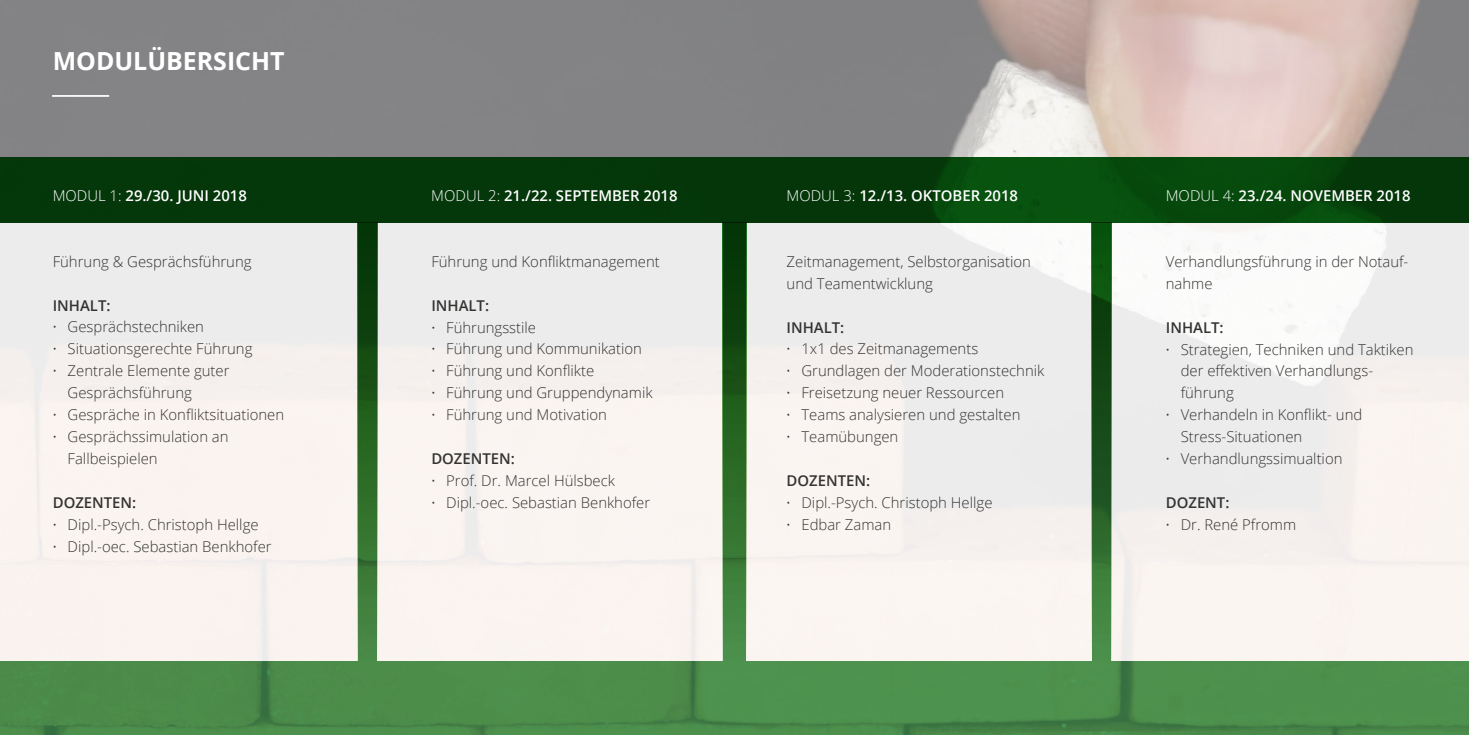
<style>
.page{position:relative;width:1469px;height:735px;background:#fff}
.page>*{position:absolute;margin:0;border:0;box-sizing:border-box;transform-origin:0 0}
.t1{font:700 24.85px "Open Sans";color:#fff}
.t2{font:300 14.88px/21.9px "Open Sans";color:#333332}
.t3{font:600 14.88px "Open Sans";color:#fff}
.t4{font:600 14.88px "Open Sans";color:#333332}
.s1{font-weight:300}
.s2{font-weight:400}
.s3{font-weight:600}
</style>
<div class="page">
<svg style="left:0;top:660px;width:1468px;height:74px;background:#4e8e4d"></svg>
<div style="left:0;top:223px;width:357px;height:437px;background:linear-gradient(to right,#f5f1ef,#f5f1ef)"></div>
<div style="left:377px;top:223px;width:345px;height:437px;background:linear-gradient(to right,#f5f1ef,#f5f1ef)"></div>
<div style="left:1111px;top:223px;width:357px;height:437px;background:linear-gradient(to right,#f3f2f1,#f7f3f0)"></div>
<div style="left:746px;top:223px;width:345px;height:437px;background:#f5f0ee"></div>
<svg style="left:0;top:157px;width:1468px;height:66px;background:#043c0a"></svg>
<div style="left:357px;top:223px;width:20px;height:437px;background:linear-gradient(to bottom,#003000,#4b8e44)"></div>
<div style="left:722px;top:223px;width:24px;height:437px;background:linear-gradient(to bottom,#002e00,#4c9348)"></div>
<svg style="left:1091px;top:223px;width:20px;height:437px;background:#2a6429"></svg>
<h1 class="t1" style="left:53px;top:43px;width:233px">MODULÜBERSICHT</h1>
<p class="t3" style="left:53px;top:185px;width:196px"><span class="s1">MODUL 1:</span> 29./30. JUNI 2018</p>
<p class="t3" style="left:431px;top:185px;width:248px"><span class="s1">MODUL 2:</span> 21./22. SEPTEMBER 2018</p>
<p class="t3" style="left:786px;top:185px;width:233px"><span class="s1">MODUL 3:</span> 12./13. OKTOBER 2018</p>
<p class="t3" style="left:1165px;top:185px;width:246px"><span class="s1">MODUL 4:</span> 23./24. NOVEMBER 2018</p>
<p class="t2" style="left:53px;top:250px;width:200px">Führung &amp; Gesprächsführung</p>
<p class="t4" style="left:53px;top:295px;width:59px">INHALT:</p>
<p class="t2" style="left:53px;top:315px;width:153px"><span class="s2">·</span> Gesprächstechniken</p>
<p class="t2" style="left:53px;top:337px;width:201px"><span class="s2">·</span> Situationsgerechte Führung</p>
<p class="t2" style="left:53px;top:359px;width:178px"><span class="s2">·</span> Zentrale Elemente guter</p>
<p class="t2" style="left:68px;top:381px;width:126px">Gesprächsführung</p>
<p class="t2" style="left:53px;top:403px;width:233px"><span class="s2">·</span> Gespräche in Konfliktsituationen</p>
<p class="t2" style="left:53px;top:425px;width:177px"><span class="s2">·</span> Gesprächssimulation an</p>
<p class="t2" style="left:68px;top:447px;width:92px">Fallbeispielen</p>
<p class="t2" style="left:53px;top:490px;width:220px"><span class="s3">DOZENTEN:<br></span><span class="s2">·</span> Dipl.-Psych. Christoph Hellge<br><span class="s2">·</span> Dipl.-oec. Sebastian Benkhofer</p>
<p class="t2" style="left:431px;top:250px;width:230px">Führung und Konfliktmanagement</p>
<p class="t2" style="left:431px;top:294px;width:223px"><span class="s3">INHALT:<br></span><span class="s2">·</span> Führungsstile<br><span class="s2">·</span> Führung und Kommunikation<br><span class="s2">·</span> Führung und Konflikte<br><span class="s2">·</span> Führung und Gruppendynamik <span class="s2">·</span> Führung und Motivation</p>
<p class="t2" style="left:431px;top:447px;width:220px"><span class="s3">DOZENTEN:<br></span><span class="s2">·</span> Prof. Dr. Marcel Hülsbeck<br><span class="s2">·</span> Dipl.-oec. Sebastian Benkhofer</p>
<p class="t2" style="left:786px;top:250px;width:246px">Zeitmanagement, Selbstorganisation und Teamentwicklung</p>
<p class="t2" style="left:786px;top:315px;width:259px"><span class="s3">INHALT:<br></span><span class="s2">·</span> 1x1 des Zeitmanagements<br><span class="s2">·</span> Grundlagen der Moderationstechnik <span class="s2">·</span> Freisetzung neuer Ressourcen<br><span class="s2">·</span> Teams analysieren und gestalten<br><span class="s2">·</span> Teamübungen</p>
<p class="t2" style="left:786px;top:469px;width:207px"><span class="s3">DOZENTEN:<br></span><span class="s2">·</span> Dipl.-Psych. Christoph Hellge <span class="s2">·</span> Edbar Zaman</p>
<p class="t2" style="left:1165px;top:250px;width:244px">Verhandlungsführung in der Notauf&shy;nahme</p>
<p class="t4" style="left:1165px;top:317px;width:59px">INHALT:</p>
<p class="t2" style="left:1165px;top:337px;width:249px"><span class="s2">·</span> Strategien, Techniken und Taktiken</p>
<p class="t2" style="left:1180px;top:359px;width:194px">der effektiven Verhandlungs-</p>
<p class="t2" style="left:1180px;top:381px;width:55px">führung</p>
<p class="t2" style="left:1165px;top:403px;width:198px"><span class="s2">·</span> Verhandeln in Konflikt- und</p>
<p class="t2" style="left:1180px;top:425px;width:123px">Stress-Situationen</p>
<p class="t2" style="left:1165px;top:447px;width:178px"><span class="s2">·</span> Verhandlungssimualtion</p>
<p class="t2" style="left:1165px;top:491px;width:132px"><span class="s3">DOZENT:<br></span><span class="s2">·</span> Dr. René Pfromm</p>
</div>
